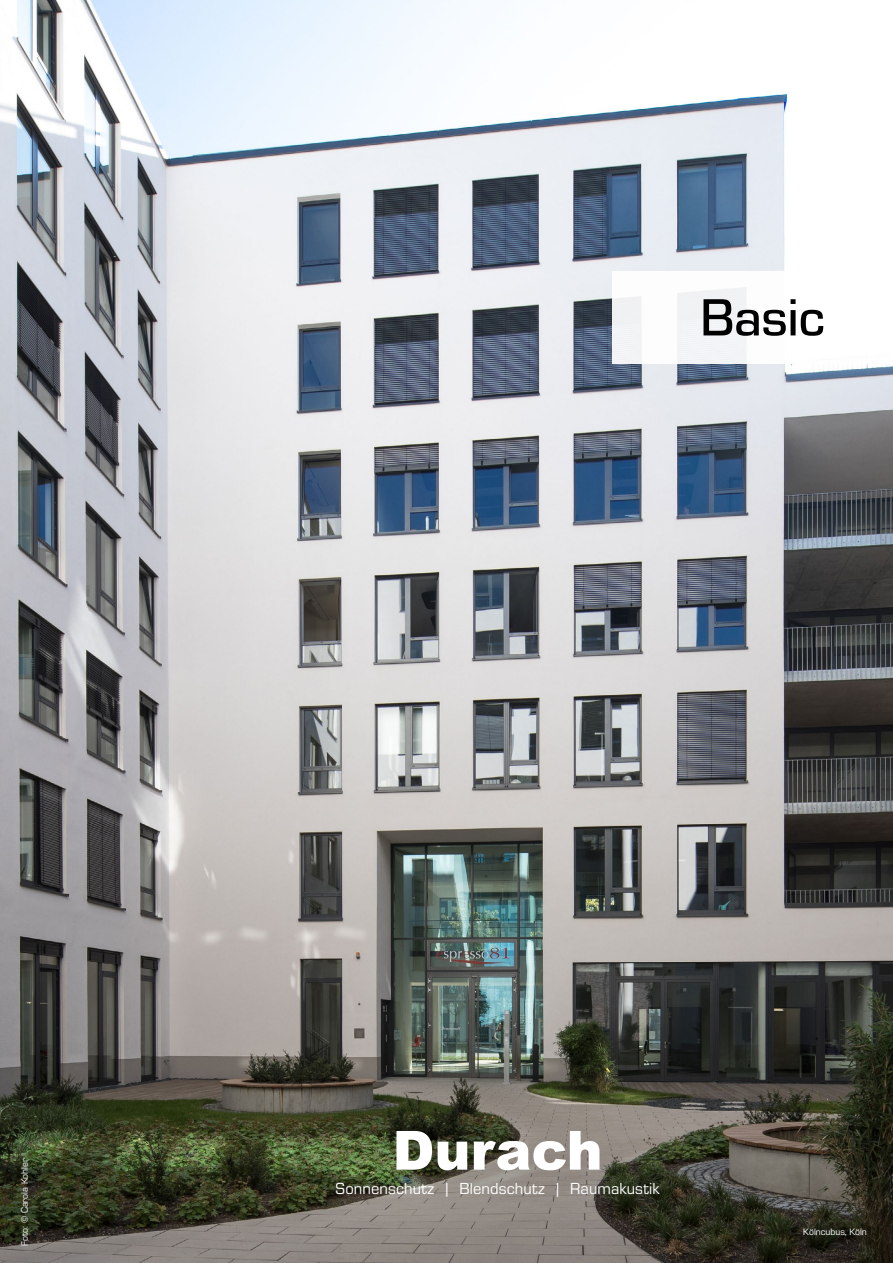
<style>
.page{position:relative;width:893px;height:1263px;background:#fff}
.page>*{position:absolute;margin:0;border:0;box-sizing:border-box;transform-origin:0 0}
.t1{font:500 54.3px "Eurostile";letter-spacing:-.005em;color:#000}
.t2{font:900 54px "Arial";color:#fff}
.t3{font:16.65px "Eurostile";letter-spacing:.005em;color:#fff}
.t4{font:9.75px "Eurostile";color:#fff}
</style>
<div class="page">
<img style="left:0;top:0;width:893px;height:1263px">
<div style="left:612px;top:271px;width:281px;height:93px;background:#fff"></div>
<h1 class="t1" style="left:700px;top:280px;width:126px">Basic</h1>
<p class="t4" style="left:18px;top:1246px;width:89px;rotate:-90deg">Foto: © Carola Kohler</p>
<h2 class="t2" style="left:392px;top:1111px;width:212px">Durach</h2>
<p class="t3" style="left:336px;top:1177px;width:325px">Sonnenschutz | Blendschutz | Raumakustik</p>
<p class="t4" style="left:803px;top:1225px;width:65px">Kölncubus, Köln</p>
</div>
